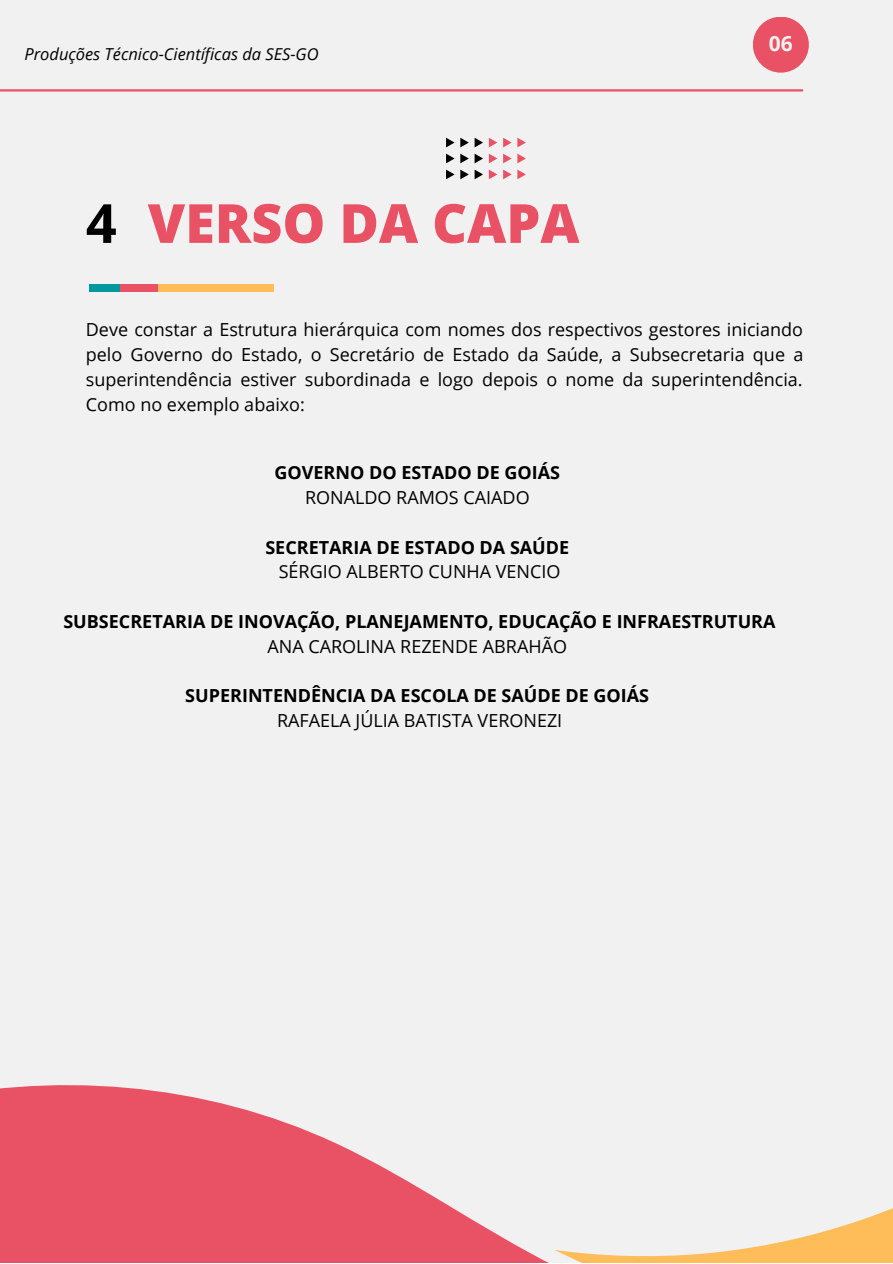
<style>
.page{position:relative;width:893px;height:1264px;background:#fff}
.page>*{position:absolute;margin:0;border:0;box-sizing:border-box;transform-origin:0 0}
.t1{font:800 54px "Open Sans";color:#e95265}
.t2{font:700 54px "Open Sans";color:#000}
.t3{font:700 21px "Open Sans";color:#f1f1f1}
.t4{font:18px/24.8px "Open Sans";color:#000;text-align:justify}
.t5{font:700 18px "Open Sans";color:#000}
.t6{font:italic 16.5px "Open Sans";color:#000}
</style>
<div class="page">
<div style="left:0;top:0;width:892px;height:1262px;background:#f1f1f1"></div>
<hr style="left:0;top:89px;width:802px;height:2px;background:#e95265">
<div style="left:752px;top:17px;width:56px;height:56px;background:#e95265;border-radius:50%"></div>
<svg style="left:0;top:1085px;width:547px;height:177px;fill:#e95265"></svg>
<svg style="left:555px;top:1208px;width:337px;height:54px"></svg>
<div style="left:89px;top:284px;width:185px;height:8px;background:#ffbd59"></div>
<div style="left:89px;top:284px;width:68px;height:8px;background:#e95265"></div>
<div style="left:89px;top:284px;width:31px;height:8px;background:#03989e"></div>
<svg style="left:517px;top:138px;width:9px;height:9px"></svg>
<svg style="left:517px;top:154px;width:9px;height:9px"></svg>
<svg style="left:517px;top:170px;width:9px;height:9px"></svg>
<svg style="left:503px;top:138px;width:8px;height:9px"></svg>
<svg style="left:503px;top:154px;width:8px;height:9px"></svg>
<svg style="left:503px;top:170px;width:8px;height:9px"></svg>
<svg style="left:489px;top:138px;width:8px;height:9px"></svg>
<svg style="left:489px;top:154px;width:8px;height:9px"></svg>
<svg style="left:489px;top:170px;width:8px;height:9px"></svg>
<svg style="left:446px;top:138px;width:37px;height:41px"></svg>
<p class="t6" style="left:24px;top:42px;width:296px">Produções Técnico-Científicas da SES-GO</p>
<h1 class="t2" style="left:86px;top:185px;width:32px">4</h1>
<h1 class="t1" style="left:148px;top:185px;width:433px">VERSO DA CAPA</h1>
<p class="t3" style="left:768px;top:29px;width:25px">06</p>
<p class="t4" style="left:86px;top:317px;width:719px">Deve constar a Estrutura hierárquica com nomes dos respectivos gestores iniciando pelo Governo do Estado, o Secretário de Estado da Saúde, a Subsecretaria que a superintendência estiver subordinada e logo depois o nome da superintendência.<br>Como no exemplo abaixo:</p>
<p class="t5" style="left:274px;top:460px;width:287px">GOVERNO DO ESTADO DE GOIÁS</p>
<p class="t4" style="left:305px;top:484px;width:226px">RONALDO RAMOS CAIADO</p>
<p class="t5" style="left:265px;top:534px;width:305px">SECRETARIA DE ESTADO DA SAÚDE</p>
<p class="t4" style="left:279px;top:559px;width:283px">SÉRGIO ALBERTO CUNHA VENCIO</p>
<p class="t5" style="left:63px;top:608px;width:713px">SUBSECRETARIA DE INOVAÇÃO, PLANEJAMENTO, EDUCAÇÃO E INFRAESTRUTURA</p>
<p class="t4" style="left:267px;top:633px;width:301px">ANA CAROLINA REZENDE ABRAHÃO</p>
<p class="t5" style="left:185px;top:682px;width:465px">SUPERINTENDÊNCIA DA ESCOLA DE SAÚDE DE GOIÁS</p>
<p class="t4" style="left:277px;top:707px;width:287px">RAFAELA JÚLIA BATISTA VERONEZI</p>
</div>
